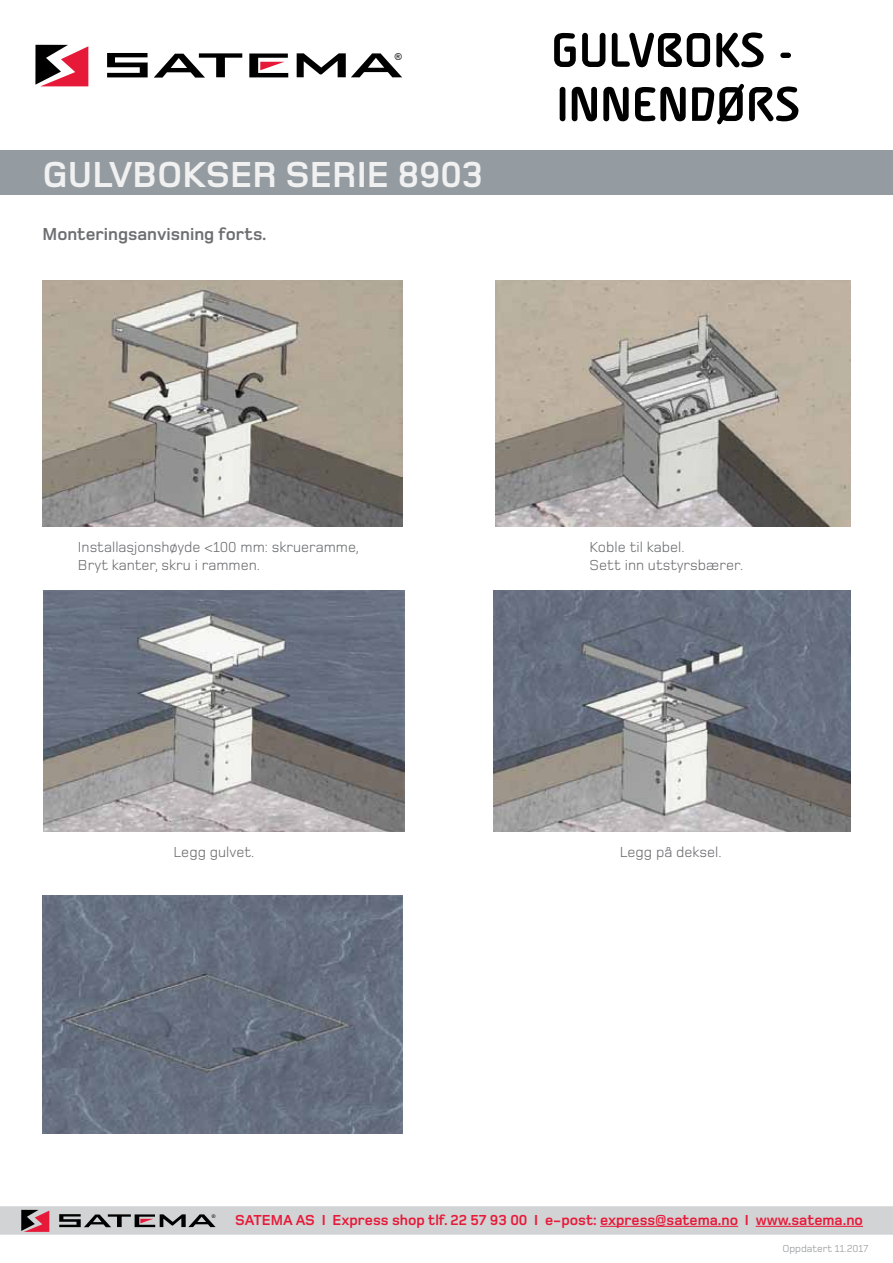
<style>
.page{position:relative;width:893px;height:1263px;background:#fff}
.page>*{position:absolute;margin:0;border:0;box-sizing:border-box;transform-origin:0 0}
.t1{font:700 52.5px/54px "Alega";color:#000}
.t2{font:700 37.5px "Foundry Monoline";color:#f1f1f2}
.t3{font:700 18px "Foundry Monoline";color:#6d6e71}
.t4{font:15px/18px "Foundry Monoline";color:#6d6e71}
.t5{font:700 15px "Foundry Monoline";color:#e71939}
.t6{font:10.5px "Foundry Monoline";color:#939598}
.t7{font:9.6px "Arial";color:#000}
.t8{font:5.1px "Arial";color:#000}
</style>
<div class="page">
<svg style="left:35px;top:45px;width:53px;height:41px"></svg>
<svg style="left:107px;top:53px;width:41px;height:24px"></svg>
<svg style="left:154px;top:53px;width:88px;height:25px"></svg>
<svg style="left:297px;top:53px;width:105px;height:24px"></svg>
<svg style="left:249px;top:54px;width:39px;height:23px"></svg>
<svg style="left:0;top:1206px;width:893px;height:29px;background:#c9c8ca"></svg>
<hr style="left:600px;top:1226px;width:138px;height:1px;background:#e71939">
<hr style="left:756px;top:1226px;width:107px;height:1px;background:#e71939">
<div style="left:0;top:150px;width:893px;height:45px;background:#949ca1"></div>
<img style="left:43px;top:281px;width:359px;height:246px">
<img style="left:496px;top:281px;width:354px;height:246px">
<img style="left:43px;top:591px;width:361px;height:240px">
<img style="left:494px;top:591px;width:356px;height:240px">
<img style="left:43px;top:896px;width:360px;height:237px">
<p class="t7" style="left:395px;top:50px;width:9px">®</p>
<h2 class="t2" style="left:43px;top:155px;width:442px">gulvbokser serie 8903</h2>
<p class="t3" style="left:43px;top:225px;width:226px">Monteringsanvisning forts.</p>
<h1 class="t1" style="left:551px;top:26px;width:251px">GULVBOKS -<br>INNENDØRS</h1>
<p class="t4" style="left:78px;top:538px;width:283px">Installasjonshøyde &lt;100 mm: skrueramme,<br>Bryt kanter, skru i rammen.</p>
<p class="t4" style="left:590px;top:538px;width:155px">Koble til kabel.<br>Sett inn utstyrsbærer.</p>
<p class="t4" style="left:174px;top:843px;width:82px">Legg gulvet.</p>
<p class="t4" style="left:620px;top:843px;width:103px">Legg på deksel.</p>
<p class="t8" style="left:212px;top:1213px;width:5px">®</p>
<p class="t5" style="left:235px;top:1212px;width:629px">SATEMA AS I Express shop tlf. 22 57 93 00 I e-post: express@satema.no I www.satema.no</p>
<p class="t6" style="left:782px;top:1243px;width:87px">Oppdatert 11.2017</p>
</div>
